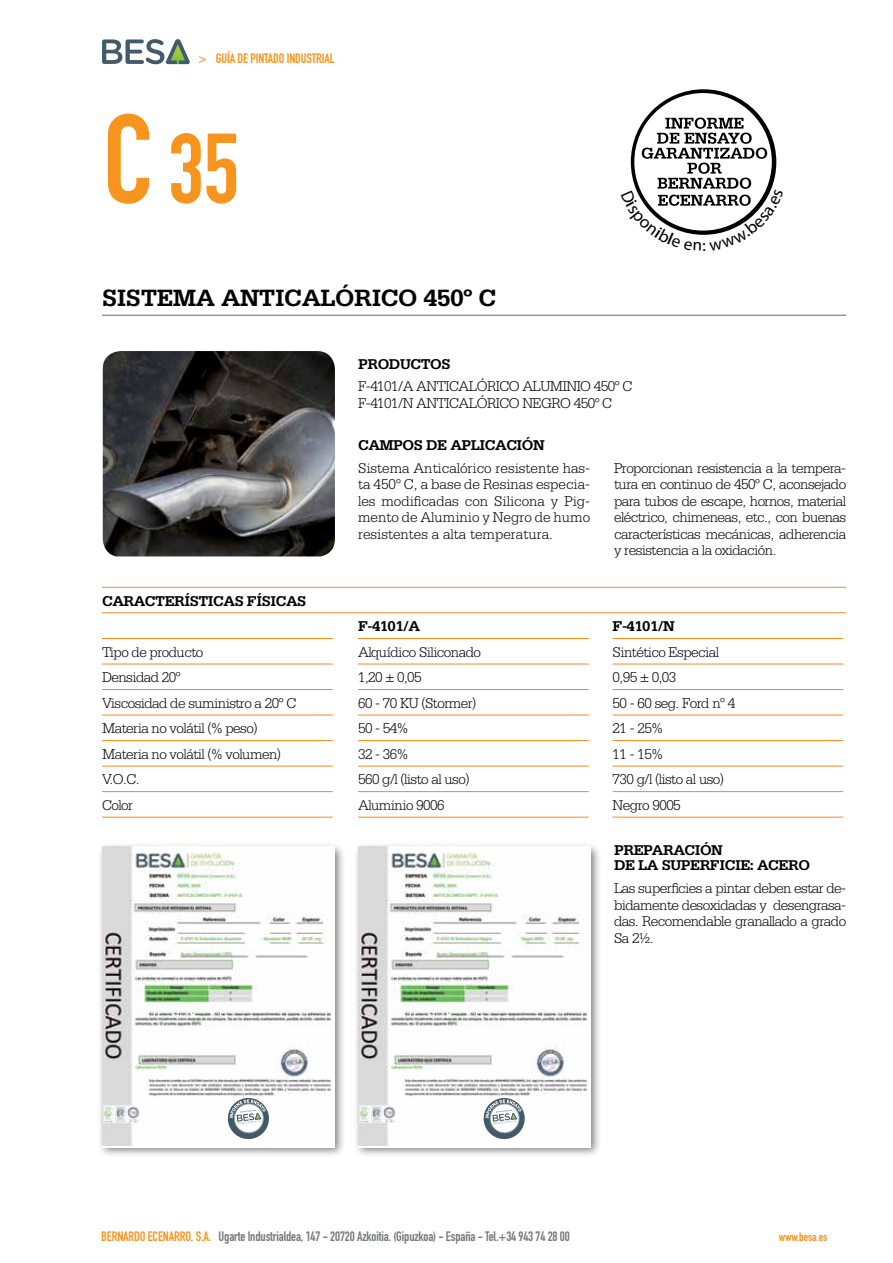
<style>
.page{position:relative;width:893px;height:1263px;background:#fff}
.page>*{position:absolute;margin:0;border:0;box-sizing:border-box;transform-origin:0 0}
.t1{font:97.5px "DIN Engschrift Std";color:#f7941e}
.t2{font:700 24.9px "Serifa Std";letter-spacing:-.02em;color:#000}
.t3{font:300 15px/25.5px "Serifa Std";letter-spacing:-.035em;color:#000}
.t4{font:700 15px/15px "Serifa Std";letter-spacing:-.035em;color:#000}
.t5{font:13.5px "DIN Engschrift Std";letter-spacing:-.01em;color:#77787b}
.t6{font:13.5px "DIN Engschrift Std";letter-spacing:-.01em;color:#f7941e}
.t7{font:12px "DIN Engschrift Std";letter-spacing:-.01em;color:#f7941e}
.s1{font-size:124.5px}
.s2{color:#f7941e}
</style>
<div class="page">
<svg style="left:102px;top:39px;width:88px;height:25px"></svg>
<hr style="left:102px;top:315px;width:744px;height:1px;background:#77787b">
<hr style="left:102px;top:638px;width:231px;height:1px;background:#f6891f">
<hr style="left:102px;top:664px;width:231px;height:1px;background:#f6891f">
<hr style="left:102px;top:689px;width:231px;height:1px;background:#f6891f">
<hr style="left:102px;top:715px;width:231px;height:1px;background:#f6891f">
<hr style="left:102px;top:740px;width:231px;height:1px;background:#f6891f">
<hr style="left:102px;top:766px;width:231px;height:1px;background:#f6891f">
<hr style="left:102px;top:791px;width:231px;height:1px;background:#f6891f">
<hr style="left:102px;top:817px;width:231px;height:1px;background:#f6891f">
<hr style="left:358px;top:638px;width:231px;height:1px;background:#f6891f">
<hr style="left:358px;top:664px;width:231px;height:1px;background:#f6891f">
<hr style="left:358px;top:689px;width:231px;height:1px;background:#f6891f">
<hr style="left:358px;top:715px;width:231px;height:1px;background:#f6891f">
<hr style="left:358px;top:740px;width:231px;height:1px;background:#f6891f">
<hr style="left:358px;top:766px;width:231px;height:1px;background:#f6891f">
<hr style="left:358px;top:791px;width:231px;height:1px;background:#f6891f">
<hr style="left:358px;top:817px;width:231px;height:1px;background:#f6891f">
<hr style="left:613px;top:638px;width:230px;height:1px;background:#f6891f">
<hr style="left:613px;top:664px;width:230px;height:1px;background:#f6891f">
<hr style="left:613px;top:689px;width:230px;height:1px;background:#f6891f">
<hr style="left:613px;top:715px;width:230px;height:1px;background:#f6891f">
<hr style="left:613px;top:740px;width:230px;height:1px;background:#f6891f">
<hr style="left:613px;top:766px;width:230px;height:1px;background:#f6891f">
<hr style="left:613px;top:791px;width:230px;height:1px;background:#f6891f">
<hr style="left:613px;top:817px;width:230px;height:1px;background:#f6891f">
<hr style="left:102px;top:587px;width:744px;height:1px;background:#f6891f">
<hr style="left:102px;top:612px;width:744px;height:1px;background:#f6891f">
<img style="left:103px;top:351px;width:232px;height:205px">
<div style="left:353px;top:842px;width:248px;height:316px;background:#000;opacity:.5"></div>
<img style="left:358px;top:847px;width:232px;height:299px">
<svg style="left:483px;top:1097px;width:43px;height:43px"></svg>
<div style="left:97px;top:842px;width:248px;height:316px;background:#000;opacity:.5"></div>
<img style="left:102px;top:847px;width:232px;height:299px">
<svg style="left:227px;top:1097px;width:43px;height:43px"></svg>
<svg style="left:630px;top:89px;width:147px;height:146px"></svg>
<p class="t6" style="left:198px;top:51px;width:138px">&gt; GUÍA DE PINTADO INDUSTRIAL</p>
<h1 class="t1" style="left:103px;top:112px;width:138px"><span class="s1">C</span> 35</h1>
<h2 class="t2" style="left:102px;top:283px;width:396px">SISTEMA ANTICALÓRICO 450º C</h2>
<p class="t4" style="left:358px;top:356px;width:94px">PRODUCTOS</p>
<p class="t3" style="left:358px;top:378px;width:276px;line-height:16.5px">F-4101/A ANTICALÓRICO ALUMINIO 450º C<br>F-4101/N ANTICALÓRICO NEGRO 450º C</p>
<p class="t4" style="left:358px;top:437px;width:188px">CAMPOS DE APLICACIÓN</p>
<p class="t4" style="left:102px;top:593px;width:206px">CARACTERÍSTICAS FÍSICAS</p>
<p class="t3" style="left:102px;top:639px;width:196px">Tipo de producto<br>Densidad 20º<br>Viscosidad de suministro a 20º C<br>Materia no volátil (% peso)<br>Materia no volátil (% volumen)<br>V.O.C.<br>Color</p>
<p class="t3" style="left:358px;top:460px;width:234px;line-height:16.5px;text-align:justify">Sistema Anticalórico resistente has&shy;ta 450º C, a base de Resinas especia&shy;les modificadas con Silicona y Pig&shy;mento de Aluminio y Negro de humo resistentes a alta temperatura.</p>
<p class="t3" style="left:614px;top:460px;width:234px;line-height:16.5px;text-align:justify">Proporcionan resistencia a la tempera&shy;tura en continuo de 450º C, aconsejado para tubos de escape, hornos, material eléctrico, chimeneas, etc., con buenas características mecánicas, adherencia y resistencia a la oxidación.</p>
<p class="t4" style="left:358px;top:619px;width:64px">F-4101/A</p>
<p class="t3" style="left:358px;top:639px;width:124px">Alquídico Siliconado<br>1,20 ± 0,05<br>60 - 70 KU (Stormer)<br>50 - 54%<br>32 - 36%<br>560 g/l (listo al uso)<br>Aluminio 9006</p>
<p class="t4" style="left:613px;top:619px;width:64px">F-4101/N</p>
<p class="t3" style="left:613px;top:639px;width:124px">Sintético Especial<br>0,95 ± 0,03<br>50 - 60 seg. Ford nº 4<br>21 - 25%<br>11 - 15%<br>730 g/l (listo al uso)<br>Negro 9005</p>
<p class="t4" style="left:614px;top:843px;width:197px">PREPARACIÓN<br>DE LA SUPERFICIE: ACERO</p>
<p class="t3" style="left:614px;top:880px;width:234px;line-height:16.5px;text-align:justify">Las superficies a pintar deben estar de&shy;bidamente desoxidadas y desengrasa&shy;das. Recomendable granallado a grado Sa 2½.</p>
<p class="t5" style="left:101px;top:1228px;width:470px"><span class="s2">BERNARDO ECENARRO, S.A.</span> Ugarte Industrialdea, 147 - 20720 Azkoitia. (Gipuzkoa) - España - Tel.+34 943 74 28 00</p>
<p class="t7" style="left:779px;top:1230px;width:50px">www.besa.es</p>
</div>
